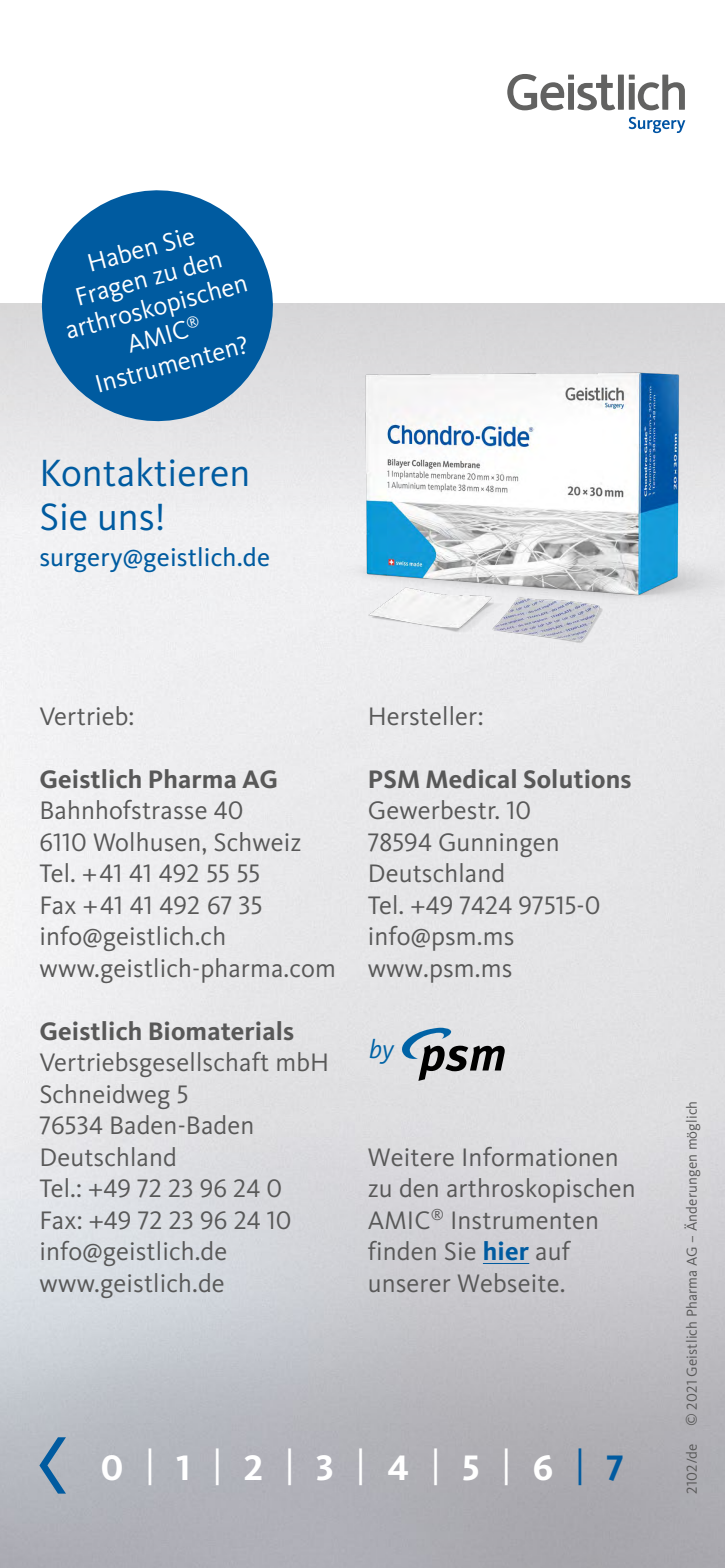
<style>
.page{position:relative;width:725px;height:1568px;background:#fff}
.page>*{position:absolute;margin:0;border:0;box-sizing:border-box;transform-origin:0 0}
.t1{font:39.38px/43.8px "Kievit Pro";color:#005ba0}
.t2{font:700 36.75px "Kievit OT";color:#fff}
.t3{font:italic 26.6px "Kievit OT";color:#0063a6}
.t4{font:26.25px/31.5px "Kievit Pro";letter-spacing:.005em;color:#585858}
.t5{font:700 26.25px "Kievit Pro";letter-spacing:.005em;color:#585858}
.t6{font:26.25px/29.8px "Kievit Pro";color:#fff;text-align:center}
.t7{font:26.25px "Kievit Pro";letter-spacing:.005em;color:#005ba0}
.t8{font:14.88px "Kievit Pro";letter-spacing:.01em;color:#585858}
.s1{font-weight:700;color:#005ba0}
.s2{font-weight:400}
.s3{font-weight:400;color:#005ba0}
.s4{color:#005ba0}
</style>
<div class="page">
<img style="left:0;top:549px;width:724px;height:1019px">
<div style="left:0;top:303px;width:724px;height:246px;background:linear-gradient(to bottom,#d6d5d7,#f3f3f5)"></div>
<svg style="left:39px;top:1437px;width:27px;height:57px;background:#809db6"></svg>
<svg style="left:628px;top:117px;width:57px;height:16px"></svg>
<div style="left:618px;top:75px;width:5px;height:35px;background:#626261"></div>
<svg style="left:507px;top:74px;width:108px;height:36px"></svg>
<svg style="left:628px;top:75px;width:56px;height:35px"></svg>
<svg style="left:29px;top:190px;width:256px;height:244px;background:#4d8ab9"></svg>
<hr style="left:483px;top:1263px;width:46px;height:1px;background:#005ba0">
<img style="left:279px;top:338px;width:445px;height:356px">
<svg style="left:402px;top:1028px;width:102px;height:53px;background:#9da4ab"></svg>
<p class="t6" style="left:47px;top:259px;width:189px;rotate:-15deg">Haben Sie<br>Fragen zu den arthroskopischen<br>AMIC<sup>®<br></sup>Instrumenten?</p>
<h1 class="t1" style="left:39px;top:450px;width:212px">Kontaktieren<br>Sie uns!</h1>
<p class="t7" style="left:39px;top:542px;width:232px">surgery@geistlich.de</p>
<p class="t4" style="left:39px;top:700px;width:97px">Vertrieb:</p>
<p class="t5" style="left:39px;top:763px;width:240px">Geistlich Pharma AG</p>
<p class="t4" style="left:39px;top:794px;width:298px">Bahnhofstrasse 40<br>6110 Wolhusen, Schweiz<br>Tel. +41 41 492 55 55<br>Fax +41 41 492 67 35 info@geistlich.ch www.geistlich-pharma.com</p>
<p class="t5" style="left:39px;top:1015px;width:256px">Geistlich Biomaterials</p>
<p class="t4" style="left:39px;top:1046px;width:291px">Vertriebsgesellschaft mbH<br>Schneidweg 5<br>76534 Baden-Baden<br>Deutschland<br>Tel.: +49 72 23 96 24 0<br>Fax: +49 72 23 96 24 10 info@geistlich.de www.geistlich.de</p>
<p class="t4" style="left:368px;top:700px;width:117px">Hersteller:</p>
<p class="t5" style="left:368px;top:763px;width:265px">PSM Medical Solutions</p>
<p class="t4" style="left:368px;top:794px;width:234px">Gewerbestr. 10<br>78594 Gunningen<br>Deutschland<br>Tel. +49 7424 97515-0 info@psm.ms www.psm.ms</p>
<p class="t3" style="left:369px;top:1034px;width:26px">by</p>
<p class="t4" style="left:368px;top:1141px;width:269px">Weitere Informationen zu den arthroskopischen<br>AMIC<sup>®</sup> Instrumenten finden Sie <span class="s1">hier</span> auf unserer Webseite.</p>
<h2 class="t2" style="left:101px;top:1446px;width:525px">0 <span class="s2">|</span> 1 <span class="s2">|</span> 2 <span class="s2">|</span> 3 <span class="s2">|</span> 4 <span class="s2">|</span> 5 <span class="s2">|</span> 6 <span class="s3">|</span> <span class="s4">7</span></h2>
<p class="t8" style="left:682px;top:1494px;width:394px;rotate:-90deg">2102/de © 2021 Geistlich Pharma AG – Änderungen möglich</p>
</div>
